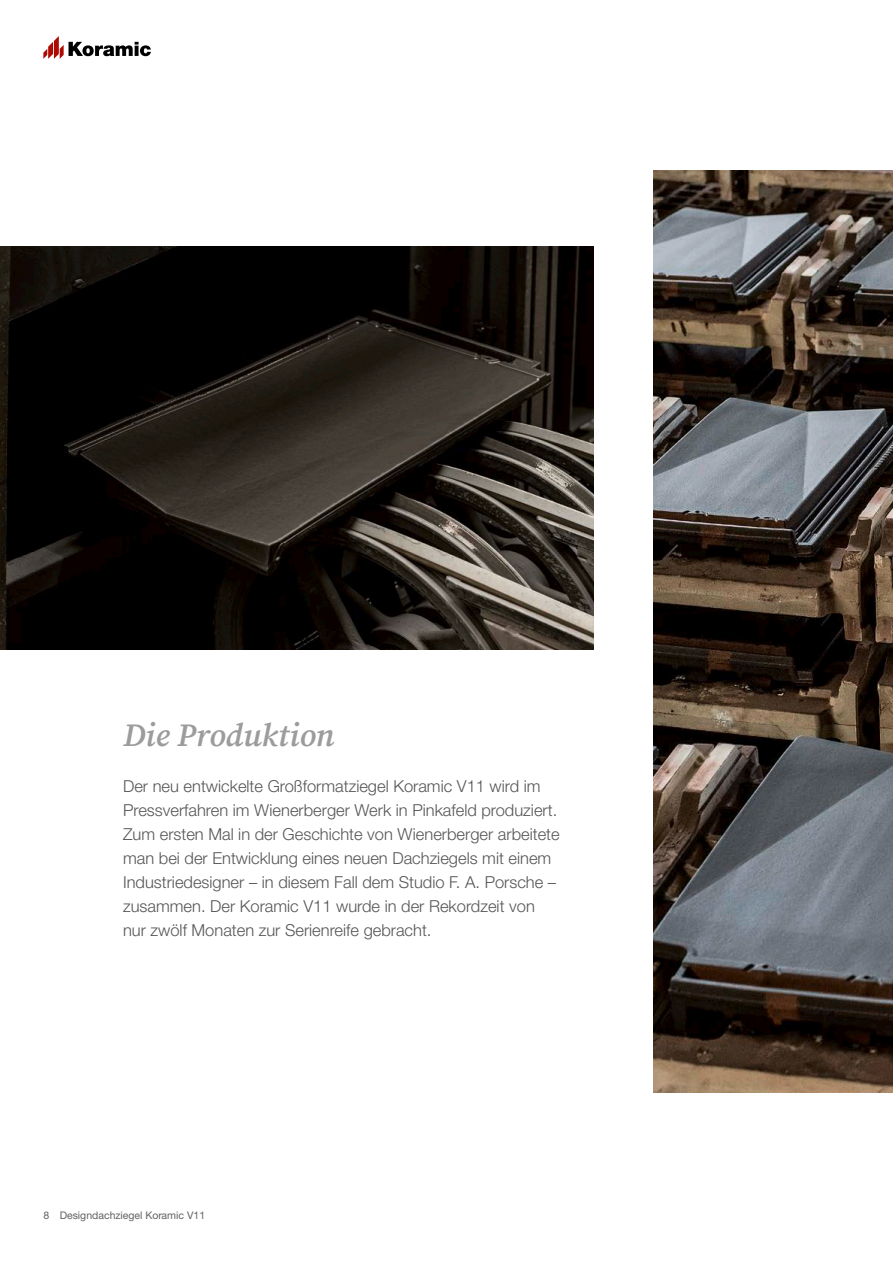
<style>
.page{position:relative;width:893px;height:1263px;background:#fff}
.page>*{position:absolute;margin:0;border:0;box-sizing:border-box;transform-origin:0 0}
.t1{font:italic 32.4px "Source Serif Variable";letter-spacing:-.005em;color:#9c9c9c}
.Seitenzahlen_7_8_4{font:300 16.5px/24px "Helvetica Neue LT Pro";color:#565655}
.t2{font:10.5px "Helvetica Neue LTW1 G";color:#626262}
</style>
<div class="page">
<img style="left:653px;top:170px;width:240px;height:923px">
<img style="left:0;top:247px;width:594px;height:403px">
<svg style="left:43px;top:36px;width:108px;height:23px"></svg>
<p class="t1" style="left:123px;top:713px;width:213px">Die Produktion</p>
<p class="Seitenzahlen_7_8_4" style="left:123px;top:774px;width:419px">Der neu entwickelte Großformatziegel Koramic V11 wird im</p>
<p class="Seitenzahlen_7_8_4" style="left:123px;top:798px;width:436px">Pressverfahren im Wienerberger Werk in Pinkafeld produziert.</p>
<p class="Seitenzahlen_7_8_4" style="left:123px;top:822px;width:438px">Zum ersten Mal in der Geschichte von Wienerberger arbeitete man bei der Entwicklung eines neuen Dachziegels mit einem Industriedesigner – in diesem Fall dem Studio F. A. Porsche – zusammen. Der Koramic V11 wurde in der Rekordzeit von nur zwölf Monaten zur Serienreife gebracht.</p>
<p class="t2" style="left:43px;top:1209px;width:163px">8 Designdachziegel Koramic V11</p>
</div>
